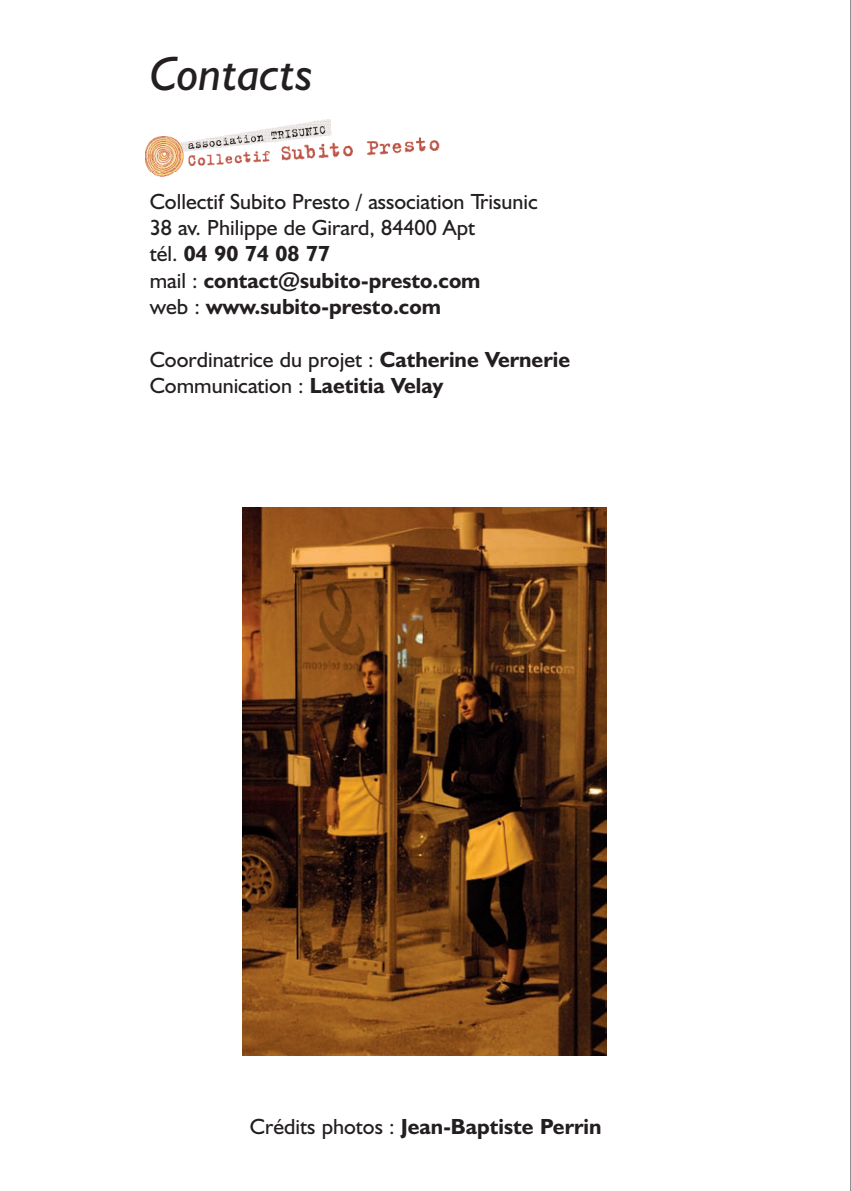
<style>
.page{position:relative;width:851px;height:1191px;background:#fff}
.page>*{position:absolute;margin:0;border:0;box-sizing:border-box;transform-origin:0 0}
.t1{font:italic 48px "Humanist 521 BT";color:#231f20}
.t2{font:22px/26.4px "Humanist 521 BT";color:#231f20}
.t3{font:700 22px "Humanist 521 BT";color:#231f20}
.s1{font-weight:700}
.s2{font-weight:400}
</style>
<div class="page">
<img style="left:146px;top:120px;width:294px;height:52px">
<img style="left:151px;top:172px;width:23px;height:4px">
<img style="left:243px;top:508px;width:363px;height:547px">
<hr style="left:850px;top:0;width:1px;height:1191px;background:#231f20">
<p class="t1" style="left:150px;top:57px;width:165px">Contacts</p>
<p class="t2" style="left:150px;top:190px;width:389px">Collectif Subito Presto / association Trisunic 38 av. Philippe de Girard, 84400 Apt<br>tél. <span class="s1">04 90 74 08 77<br></span>mail : <span class="s1">contact@subito-presto.com<br></span>web : <span class="s1">www.subito-presto.com</span></p>
<p class="t2" style="left:150px;top:349px;width:422px">Coordinatrice du projet : <span class="s1">Catherine Vernerie<br></span>Communication : <span class="s1">Laetitia Velay</span></p>
<p class="t3" style="left:250px;top:1119px;width:353px"><span class="s2">Crédits photos :</span> Jean-Baptiste Perrin</p>
</div>
